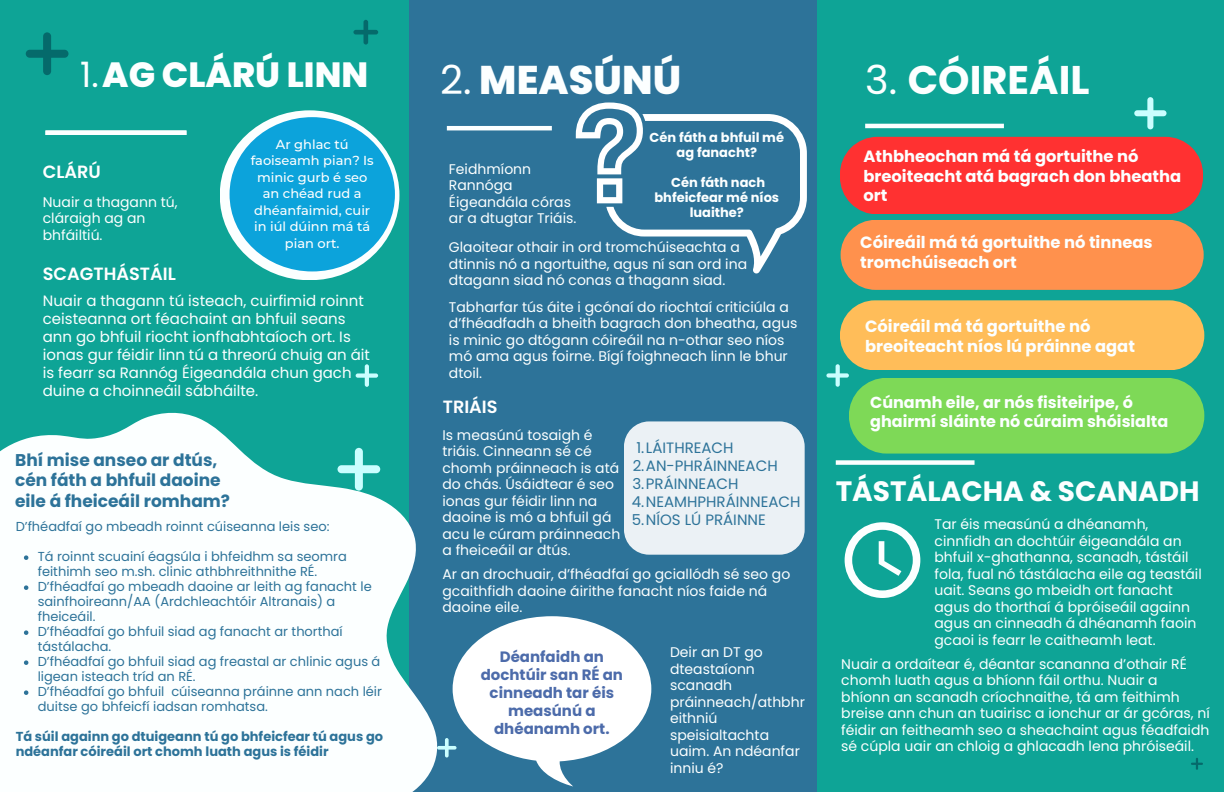
<style>
.page{position:relative;width:1224px;height:792px;background:#0ea496}
.page>*{position:absolute;margin:0;border:0;box-sizing:border-box;transform-origin:0 0}
.t1{font:700 40px "Poppins";color:#fcffff}
.t2{font:800 40px "Poppins";color:#fcffff}
.t3{font:800 35px "Poppins";color:#fcffff}
.t4{font:700 28px "Poppins";color:#fcffff}
.t5{font:600 17.7px "Poppins";color:#fff}
.t6{font:700 17px/20.2px "Poppins";color:#2d7399}
.t7{font:700 16.3px/19.5px "Poppins";color:#fcffff}
.t8{font:700 16px/18.8px "Poppins";color:#fcffff}
.t9{font:15px/18px "Poppins";color:#fcffff}
.t10{font:15px "Poppins";color:#2d7399}
.t11{font:700 15px/18px "Poppins";color:#4c6baa;text-align:center}
.t12{font:14px/16.5px "Poppins";color:#fcffff}
.t13{font:13px/15px "Poppins";color:#2d7399}
.t14{font:500 13px/16.5px "Montserrat";color:#fff;text-align:center}
.t15{font:700 13px/15px "Poppins";color:#2d7399}
.t16{font:700 13px/15px "Poppins";color:#fcffff;text-align:center}
.s1{font-weight:400}
</style>
<div class="page">
<svg style="left:26px;top:32px;width:43px;height:43px"></svg>
<svg style="left:353px;top:20px;width:25px;height:25px"></svg>
<svg style="left:356px;top:364px;width:22px;height:14px"></svg>
<hr style="left:865px;top:124px;width:139px;height:4px;background:#fcffff">
<div style="left:409px;top:0;width:408px;height:792px;background:#2d7399"></div>
<hr style="left:447px;top:126px;width:105px;height:4px;background:#fcffff">
<div style="left:836px;top:460px;width:139px;height:5px;background:#fcffff"></div>
<svg style="left:1191px;top:758px;width:12px;height:12px"></svg>
<div style="left:624px;top:421px;width:181px;height:134px;background:#ebf1f5;border-radius:25px"></div>
<svg style="left:826px;top:364px;width:378px;height:89px"></svg>
<svg style="left:1134px;top:97px;width:33px;height:32px"></svg>
<svg style="left:0;top:378px;width:437px;height:414px;fill:#fcffff"></svg>
<div style="left:840px;top:300px;width:364px;height:70px;background:#ffbd59;border-radius:35px"></div>
<div style="left:840px;top:137px;width:363px;height:77px;background:#ff3131"></div>
<div style="left:841px;top:220px;width:363px;height:70px;background:#ff914d;border-radius:35px"></div>
<svg style="left:845px;top:522px;width:75px;height:76px"></svg>
<svg style="left:576px;top:103px;width:231px;height:170px"></svg>
<div style="left:45px;top:130px;width:141px;height:5px;background:#fcffff"></div>
<div style="left:220px;top:110px;width:179px;height:170px;background:#fcffff;border-radius:50%"></div>
<div style="left:230px;top:117px;width:165px;height:154px;background:#0ca3db;border-radius:50%"></div>
<svg style="left:437px;top:616px;width:214px;height:170px"></svg>
<svg style="left:24px;top:555px;width:4px;height:5px"></svg>
<svg style="left:24px;top:585px;width:4px;height:5px"></svg>
<svg style="left:24px;top:630px;width:4px;height:5px"></svg>
<svg style="left:24px;top:660px;width:4px;height:5px"></svg>
<svg style="left:24px;top:690px;width:4px;height:5px"></svg>
<p class="t3" style="left:80px;top:51px;width:289px"><span class="s1">1.</span>AG CLÁRÚ LINN</p>
<p class="t5" style="left:43px;top:159px;width:60px">CLÁRÚ</p>
<p class="t12" style="left:43px;top:194px;width:136px">Nuair a thagann tú, cláraigh ag an bhfáiltiú.</p>
<p class="t5" style="left:43px;top:262px;width:135px">SCAGTHÁSTÁIL</p>
<p class="t14" style="left:251px;top:136px;width:125px">Ar ghlac tú faoiseamh pian? Is minic gurb é seo an chéad rud a dhéanfaimid, cuir in iúl dúinn má tá pian ort.</p>
<p class="t9" style="left:43px;top:292px;width:329px">Nuair a thagann tú isteach, cuirfimid roinnt ceisteanna ort féachaint an bhfuil seans ann go bhfuil riocht ionfhabhtaíoch ort. Is ionas gur féidir linn tú a threorú chuig an áit is fearr sa Rannóg Éigeandála chun gach duine a choinneáil sábháilte.</p>
<p class="t6" style="left:15px;top:450px;width:216px">Bhí mise anseo ar dtús, cén fáth a bhfuil daoine eile á fheiceáil romham?</p>
<p class="t13" style="left:16px;top:519px;width:315px">D’fhéadfaí go mbeadh roinnt cúiseanna leis seo:</p>
<p class="t13" style="left:38px;top:549px;width:311px">Tá roinnt scuainí éagsúla i bhfeidhm sa seomra feithimh seo m.sh. clinic athbhreithnithe RÉ.</p>
<p class="t13" style="left:38px;top:579px;width:336px">D’fhéadfaí go mbeadh daoine ar leith ag fanacht le sainfhoireann/AA (Ardchleachtóir Altranais) a fheiceáil.</p>
<p class="t13" style="left:38px;top:624px;width:307px">D’fhéadfaí go bhfuil siad ag fanacht ar thorthaí tástálacha.</p>
<p class="t13" style="left:38px;top:654px;width:344px">D’fhéadfaí go bhfuil siad ag freastal ar chlinic agus á ligean isteach tríd an RÉ.</p>
<p class="t13" style="left:38px;top:684px;width:346px">D’fhéadfaí go bhfuil cúiseanna práinne ann nach léir duitse go bhfeicfí iadsan romhatsa.</p>
<p class="t15" style="left:16px;top:729px;width:369px">Tá súil againn go dtuigeann tú go bhfeicfear tú agus go ndéanfar cóireáil ort chomh luath agus is féidir</p>
<p class="t2" style="left:440px;top:52px;width:242px"><span class="s1">2.</span> MEASÚNÚ</p>
<p class="t1" style="left:865px;top:52px;width:226px"><span class="s1">3.</span> CÓIREÁIL</p>
<p class="t16" style="left:650px;top:130px;width:136px">Cén fáth a bhfuil mé ag fanacht?</p>
<p class="t16" style="left:654px;top:175px;width:126px">Cén fáth nach bhfeicfear mé níos luaithe?</p>
<p class="t12" style="left:449px;top:161px;width:129px">Feidhmíonn<br>Rannóga<br>Éigeandála córas ar a dtugtar Triáis.</p>
<p class="t12" style="left:449px;top:239px;width:300px">Glaoitear othair in ord tromchúiseachta a dtinnis nó a ngortuithe, agus ní san ord ina dtagann siad nó conas a thagann siad.</p>
<p class="t12" style="left:449px;top:299px;width:350px">Tabharfar tús áite i gcónaí do riochtaí criticiúla a d’fhéadfadh a bheith bagrach don bheatha, agus is minic go dtógann cóireáil na n-othar seo níos mó ama agus foirne. Bígí foighneach linn le bhur dtoil.</p>
<p class="t5" style="left:443px;top:395px;width:56px">TRIÁIS</p>
<p class="t12" style="left:443px;top:427px;width:179px">Is measúnú tosaigh é triáis. Cinneann sé cé chomh práinneach is atá do chás. Úsáidtear é seo ionas gur féidir linn na daoine is mó a bhfuil gá acu le cúram práinneach a fheiceáil ar dtús.</p>
<p class="t10" style="left:637px;top:438px;width:99px">1.LÁITHREACH</p>
<p class="t10" style="left:633px;top:456px;width:147px">2.AN-PHRÁINNEACH</p>
<p class="t10" style="left:632px;top:474px;width:107px">3.PRÁINNEACH</p>
<p class="t10" style="left:632px;top:492px;width:170px">4.NEAMHPHRÁINNEACH</p>
<p class="t10" style="left:632px;top:510px;width:135px">5.NÍOS LÚ PRÁINNE</p>
<p class="t12" style="left:443px;top:566px;width:349px">Ar an drochuair, d’fhéadfaí go gciallódh sé seo go gcaithfidh daoine áirithe fanacht níos faide ná daoine eile.</p>
<p class="t11" style="left:481px;top:648px;width:144px">Déanfaidh an dochtúir san RÉ an cinneadh tar éis measúnú a dhéanamh ort.</p>
<p class="t12" style="left:670px;top:644px;width:136px">Deir an DT go dteastaíonn scanadh práinneach/athbhr eithniú speisialtachta uaim. An ndéanfar inniu é?</p>
<p class="t7" style="left:863px;top:147px;width:319px">Athbheochan má tá gortuithe nó breoiteacht atá bagrach don bheatha ort</p>
<p class="t7" style="left:860px;top:233px;width:294px">Cóireáil má tá gortuithe nó tinneas tromchúiseach ort</p>
<p class="t7" style="left:865px;top:317px;width:271px">Cóireáil má tá gortuithe nó breoiteacht níos lú práinne agat</p>
<p class="t8" style="left:870px;top:393px;width:300px">Cúnamh eile, ar nós fisiteiripe, ó ghairmí sláinte nó cúraim shóisialta</p>
<p class="t4" style="left:836px;top:471px;width:365px">TÁSTÁLACHA &amp; SCANADH</p>
<p class="t12" style="left:935px;top:516px;width:269px">Tar éis measúnú a dhéanamh, cinnfidh an dochtúir éigeandála an bhfuil x-ghathanna, scanadh, tástáil fola, fual nó tástálacha eile ag teastáil uait. Seans go mbeidh ort fanacht agus do thorthaí á bpróiseáil againn agus an cinneadh á dhéanamh faoin gcaoi is fearr le caitheamh leat.</p>
<p class="t12" style="left:841px;top:655px;width:370px">Nuair a ordaítear é, déantar scananna d’othair RÉ chomh luath agus a bhíonn fáil orthu. Nuair a bhíonn an scanadh críochnaithe, tá am feithimh breise ann chun an tuairisc a ionchur ar ár gcóras, ní féidir an feitheamh seo a sheachaint agus féadfaidh sé cúpla uair an chloig a ghlacadh lena phróiseáil.</p>
</div>
